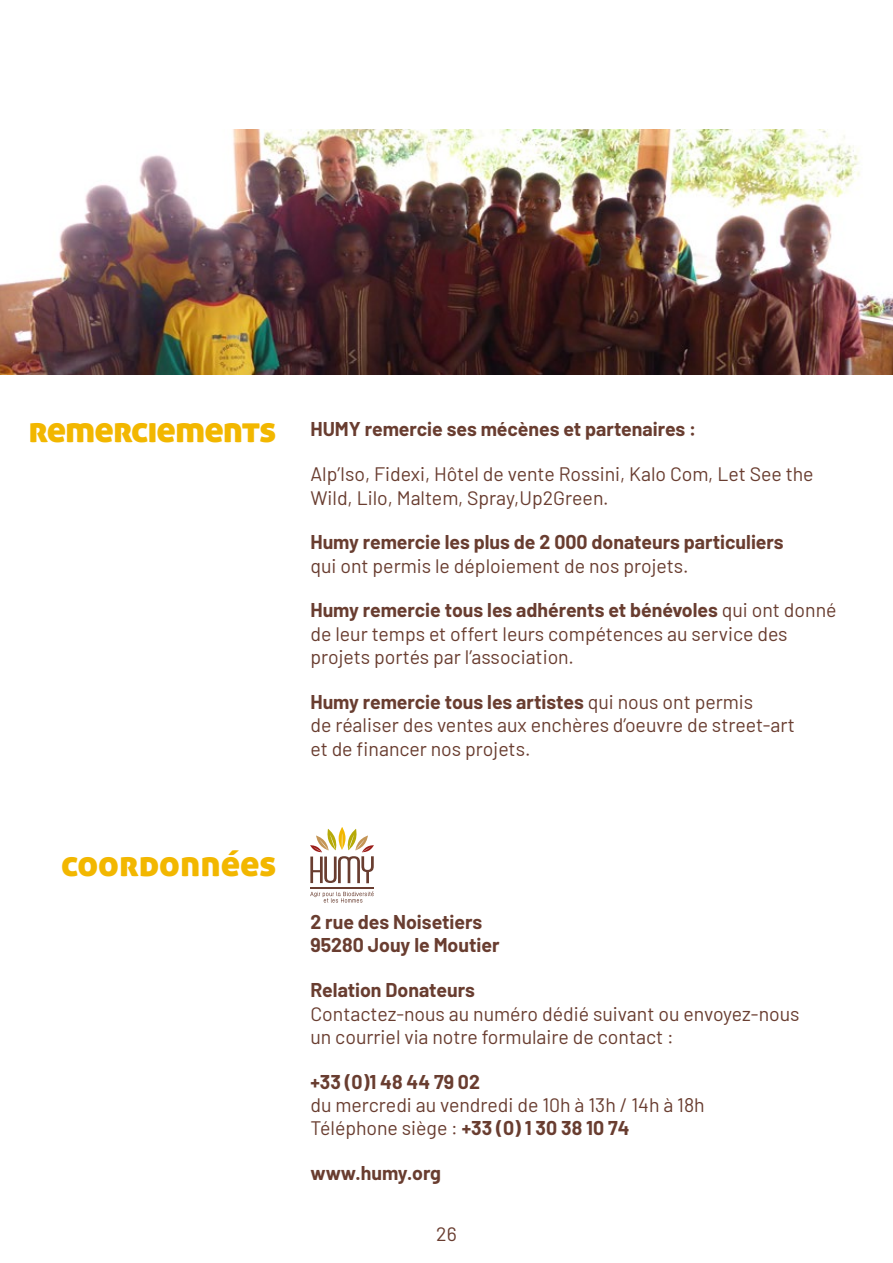
<style>
.page{position:relative;width:893px;height:1263px;background:#fff}
.page>*{position:absolute;margin:0;border:0;box-sizing:border-box;transform-origin:0 0}
.t1{font:36px "Aller Display";letter-spacing:-.025em;color:#f2b700}
.t2{font:36px "Aller Display";color:#f2b700}
.t3{font:19.5px/23.4px "Barlow";color:#693d30}
.t4{font:700 19.5px/23.4px "Barlow";color:#693d30}
.s1{font-weight:700}
</style>
<div class="page">
<svg style="left:310px;top:891px;width:64px;height:12px"></svg>
<hr style="left:310px;top:887px;width:64px;height:1px;background:#693d30">
<svg style="left:310px;top:827px;width:64px;height:56px"></svg>
<img style="left:0;top:130px;width:893px;height:244px">
<h1 class="t1" style="left:29px;top:406px;width:249px">remerciements</h1>
<p class="t4" style="left:310px;top:416px;width:387px">HUMY remercie ses mécènes et partenaires :</p>
<p class="t3" style="left:310px;top:461px;width:505px">Alp’Iso, Fidexi, Hôtel de vente Rossini, Kalo Com, Let See the<br>Wild, Lilo, Maltem, Spray,Up2Green.</p>
<p class="t4" style="left:310px;top:529px;width:475px">Humy remercie les plus de 2 000 donateurs particuliers</p>
<p class="t3" style="left:310px;top:552px;width:380px">qui ont permis le déploiement de nos projets.</p>
<p class="t3" style="left:310px;top:597px;width:528px"><span class="s1">Humy remercie tous les adhérents et bénévoles</span> qui ont donné de leur temps et offert leurs compétences au service des projets portés par l’association.</p>
<p class="t3" style="left:310px;top:688px;width:486px"><span class="s1">Humy remercie tous les artistes</span> qui nous ont permis<br>de réaliser des ventes aux enchères d’oeuvre de street-art et de financer nos projets.</p>
<h1 class="t2" style="left:61px;top:840px;width:217px">coordonnées</h1>
<p class="t4" style="left:310px;top:909px;width:191px">2 rue des Noisetiers<br>95280 Jouy le Moutier</p>
<p class="t4" style="left:310px;top:977px;width:166px">Relation Donateurs</p>
<p class="t3" style="left:310px;top:1000px;width:491px">Contactez-nous au numéro dédié suivant ou envoyez-nous un courriel via notre formulaire de contact :</p>
<p class="t4" style="left:310px;top:1068px;width:171px">+33 (0)1 48 44 79 02</p>
<p class="t3" style="left:310px;top:1092px;width:396px">du mercredi au vendredi de 10h à 13h / 14h à 18h<br>Téléphone siège : <span class="s1">+33 (0) 1 30 38 10 74</span></p>
<p class="t4" style="left:310px;top:1160px;width:132px">www.humy.org</p>
<p class="t3" style="left:436px;top:1221px;width:22px">26</p>
</div>
